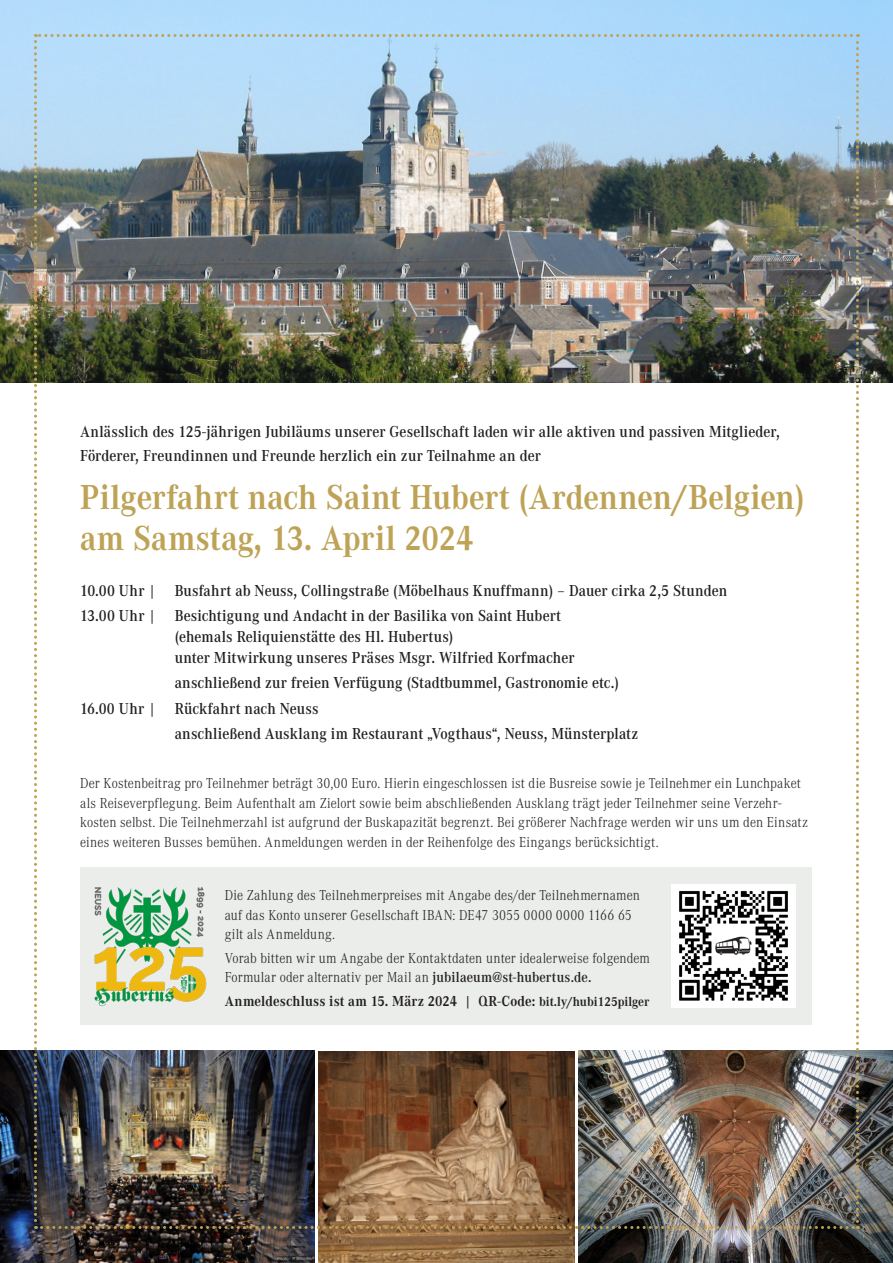
<style>
.page{position:relative;width:893px;height:1263px;background:#fff}
.page>*{position:absolute;margin:0;border:0;box-sizing:border-box;transform-origin:0 0}
.t1{font:700 36px "Corporate A Pro";color:#bea356;scale:.9 1}
.t2{font:600 16.5px/21px "Corporate A Pro";letter-spacing:.01em;color:#231f20;scale:.9 1}
.t3{font:300 15px/19.5px "Corporate A Pro";letter-spacing:.01em;color:#231f20;scale:.9 1}
.t4{font:700 15px "Corporate A Pro";letter-spacing:.005em;color:#231f20;scale:.91 1}
.s1{font-weight:600}
.s2{font-family:"Corporate A"}
.s3{font-family:"Corporate A";font-size:13.5px}
</style>
<div class="page">
<img style="left:0;top:0;width:893px;height:383px">
<img style="left:0;top:1051px;width:315px;height:211px">
<img style="left:578px;top:1050px;width:315px;height:213px">
<img style="left:319px;top:1229px;width:255px;height:34px">
<img style="left:34px;top:34px;width:825px;height:1195px">
<div style="left:80px;top:867px;width:731px;height:158px;background:#eaedea"></div>
<img style="left:672px;top:884px;width:123px;height:124px">
<img style="left:94px;top:887px;width:113px;height:119px">
<p class="t2" style="left:80px;top:418px;width:779px;line-height:24px">Anlässlich des 125-jährigen Jubiläums unserer Gesellschaft laden wir alle aktiven und passiven Mitglieder,<br>Förderer, Freundinnen und Freunde herzlich ein zur Teilnahme an der</p>
<p class="t1" style="left:80px;top:473px;width:807px">Pilgerfahrt nach Saint Hubert (Ardennen/Belgien)</p>
<p class="t1" style="left:80px;top:513px;width:439px">am Samstag, 13. April 2024</p>
<p class="t2" style="left:80px;top:579px;width:721px">10.00 Uhr | Busfahrt ab Neuss, Collingstraße (Möbelhaus Knuffmann) – Dauer cirka 2,5 Stunden</p>
<p class="t2" style="left:175px;top:604px;width:446px;text-indent:-95px">13.00 Uhr | Besichtigung und Andacht in der Basilika von Saint Hubert (ehemals Reliquienstätte des Hl. Hubertus)<br>unter Mitwirkung unseres Präses Msgr. Wilfried Korfmacher</p>
<p class="t2" style="left:175px;top:672px;width:495px">anschließend zur freien Verfügung (Stadtbummel, Gastronomie etc.)</p>
<p class="t2" style="left:80px;top:697px;width:267px">16.00 Uhr | Rückfahrt nach Neuss</p>
<p class="t2" style="left:175px;top:722px;width:517px">anschließend Ausklang im Restaurant „Vogthaus“, Neuss, Münsterplatz</p>
<p class="t3" style="left:80px;top:773px;width:810px">Der Kostenbeitrag pro Teilnehmer beträgt 30,00 Euro. Hierin eingeschlossen ist die Busreise sowie je Teilnehmer ein Lunchpaket als Reiseverpflegung. Beim Aufenthalt am Zielort sowie beim abschließenden Ausklang trägt jeder Teilnehmer seine Verzehr&shy;kosten selbst. Die Teilnehmerzahl ist aufgrund der Buskapazität begrenzt. Bei größerer Nachfrage werden wir uns um den Einsatz eines weiteren Busses bemühen. Anmeldungen werden in der Reihenfolge des Eingangs berücksichtigt.</p>
<p class="t3" style="left:225px;top:885px;width:463px">Die Zahlung des Teilnehmerpreises mit Angabe des/der Teilnehmernamen auf das Konto unserer Gesellschaft IBAN: DE47 3055 0000 0000 1166 65 gilt als Anmeldung.</p>
<p class="t3" style="left:225px;top:947px;width:474px">Vorab bitten wir um Angabe der Kontaktdaten unter idealerweise folgendem<br>Formular oder alternativ per Mail an <span class="s1">jubilaeum@st-hubertus.de.</span></p>
<p class="t4" style="left:225px;top:991px;width:468px">Anmeldeschluss ist am 15. März 2024 | <span class="s2">QR-Code:</span> <span class="s3">bit.ly/hubi125pilger</span></p>
</div>
